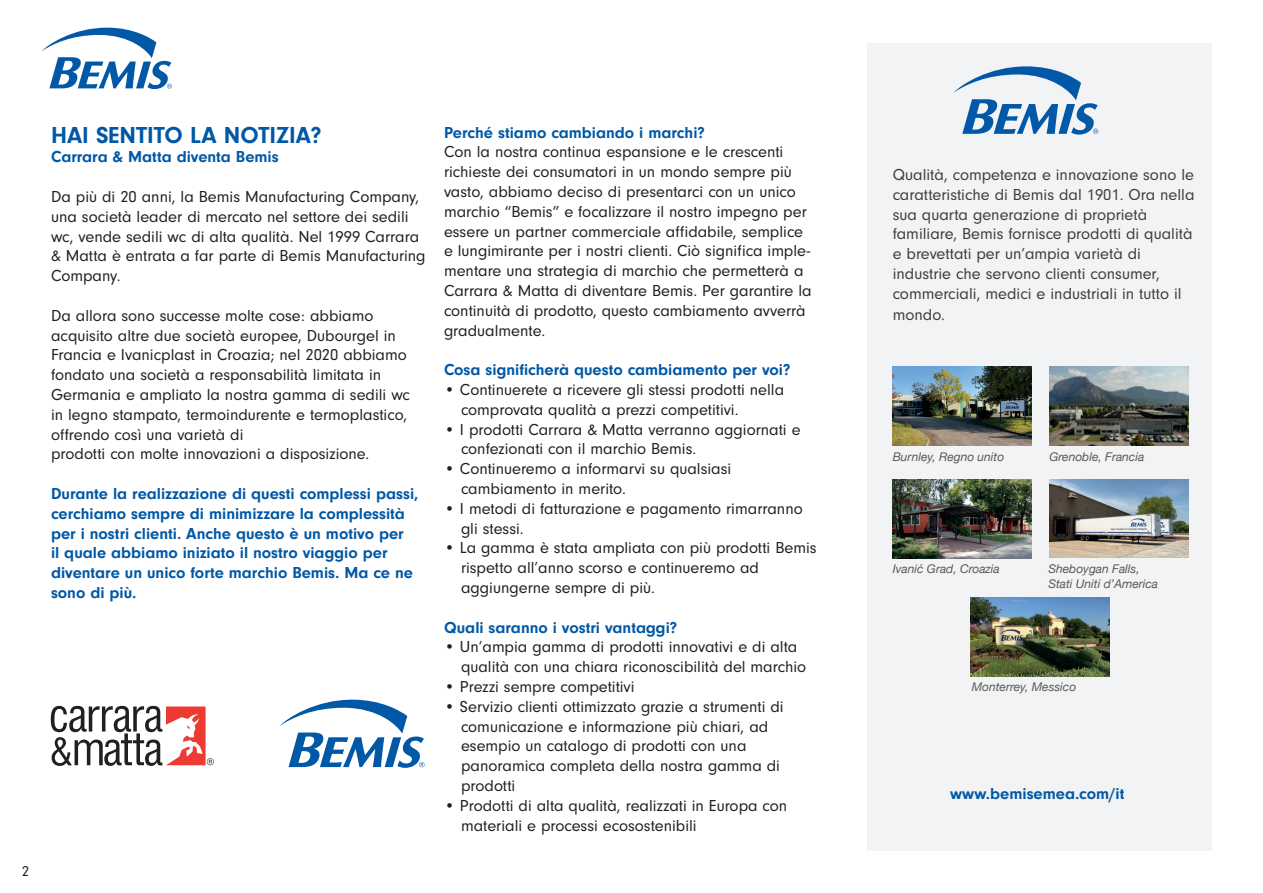
<style>
.page{position:relative;width:1263px;height:893px;background:#fff}
.page>*{position:absolute;margin:0;border:0;box-sizing:border-box;transform-origin:0 0}
.t1{font:700 24px "Neuzeit Gro";color:#0158a6}
.t2{font:16.5px/19.8px "Neuzeit Gro";color:#231f20}
.t3{font:700 16.5px/19.8px "Neuzeit Gro";color:#0158a6}
.t4{font:16.5px/19.8px "Neuzeit Gro";color:#3d3d3e}
.t5{font:15px "Neuzeit Gro";color:#231f20}
.t6{font:italic 12px/14.4px "Helvetica Neue";color:#57585a}
</style>
<div class="page">
<svg style="left:42px;top:28px;width:130px;height:61px"></svg>
<div style="left:867px;top:43px;width:345px;height:807px;background:#f2f3f4"></div>
<img style="left:893px;top:367px;width:139px;height:78px">
<img style="left:971px;top:598px;width:138px;height:78px">
<img style="left:1049px;top:479px;width:139px;height:79px">
<img style="left:1049px;top:367px;width:139px;height:78px">
<img style="left:893px;top:480px;width:139px;height:78px">
<svg style="left:954px;top:66px;width:144px;height:69px"></svg>
<svg style="left:51px;top:706px;width:163px;height:60px"></svg>
<svg style="left:280px;top:700px;width:144px;height:68px"></svg>
<p class="t5" style="left:22px;top:863px;width:9px">2</p>
<h1 class="t1" style="left:51px;top:121px;width:272px">HAI SENTITO LA NOTIZIA?</h1>
<p class="t3" style="left:51px;top:147px;width:229px">Carrara &amp; Matta diventa Bemis</p>
<p class="t2" style="left:51px;top:187px;width:376px">Da più di 20 anni, la Bemis Manufacturing Company, una società leader di mercato nel settore dei sedili wc, vende sedili wc di alta qualità. Nel 1999 Carrara &amp; Matta è entrata a far parte di Bemis Manufacturing Company.</p>
<p class="t2" style="left:51px;top:306px;width:361px">Da allora sono successe molte cose: abbiamo acquisito altre due società europee, Dubourgel in Francia e Ivanicplast in Croazia; nel 2020 abbiamo fondato una società a responsabilità limitata in Germania e ampliato la nostra gamma di sedili wc in legno stampato, termoindurente e termoplastico, offrendo così una varietà di<br>prodotti con molte innovazioni a disposizione.</p>
<p class="t3" style="left:51px;top:484px;width:369px">Durante la realizzazione di questi complessi passi, cerchiamo sempre di minimizzare la complessità per i nostri clienti. Anche questo è un motivo per<br>il quale abbiamo iniziato il nostro viaggio per diventare un unico forte marchio Bemis. Ma ce ne sono di più.</p>
<p class="t3" style="left:444px;top:122px;width:262px">Perché stiamo cambiando i marchi?</p>
<p class="t2" style="left:444px;top:142px;width:369px">Con la nostra continua espansione e le crescenti richieste dei consumatori in un mondo sempre più vasto, abbiamo deciso di presentarci con un unico marchio “Bemis” e focalizzare il nostro impegno per essere un partner commerciale affidabile, semplice e lungimirante per i nostri clienti. Ciò significa imple&shy;mentare una strategia di marchio che permetterà a Carrara &amp; Matta di diventare Bemis. Per garantire la continuità di prodotto, questo cambiamento avverrà gradualmente.</p>
<p class="t3" style="left:444px;top:360px;width:348px">Cosa significherà questo cambiamento per voi?</p>
<p class="t2" style="left:461px;top:380px;width:325px;text-indent:-17px">• Continuerete a ricevere gli stessi prodotti nella comprovata qualità a prezzi competitivi.</p>
<p class="t2" style="left:461px;top:420px;width:341px;text-indent:-17px">• I prodotti Carrara &amp; Matta verranno aggiornati e confezionati con il marchio Bemis.</p>
<p class="t2" style="left:461px;top:459px;width:272px;text-indent:-17px">• Continueremo a informarvi su qualsiasi cambiamento in merito.</p>
<p class="t2" style="left:461px;top:499px;width:343px;text-indent:-17px">• I metodi di fatturazione e pagamento rimarranno gli stessi.</p>
<p class="t2" style="left:461px;top:538px;width:357px;text-indent:-17px">• La gamma è stata ampliata con più prodotti Bemis rispetto all’anno scorso e continueremo ad aggiungerne sempre di più.</p>
<p class="t3" style="left:444px;top:617px;width:235px">Quali saranno i vostri vantaggi?</p>
<p class="t2" style="left:461px;top:637px;width:347px;text-indent:-17px">• Un’ampia gamma di prodotti innovativi e di alta qualità con una chiara riconoscibilità del marchio</p>
<p class="t2" style="left:444px;top:677px;width:192px">• Prezzi sempre competitivi</p>
<p class="t2" style="left:461px;top:697px;width:324px;text-indent:-17px">• Servizio clienti ottimizzato grazie a strumenti di comunicazione e informazione più chiari, ad esempio un catalogo di prodotti con una panoramica completa della nostra gamma di prodotti</p>
<p class="t2" style="left:461px;top:796px;width:328px;text-indent:-17px">• Prodotti di alta qualità, realizzati in Europa con materiali e processi ecosostenibili</p>
<p class="t4" style="left:893px;top:165px;width:303px">Qualità, competenza e innovazione sono le caratteristiche di Bemis dal 1901. Ora nella sua quarta generazione di proprietà familiare, Bemis fornisce prodotti di qualità e brevettati per un’ampia varietà di industrie che servono clienti consumer, commerciali, medici e industriali in tutto il</p>
<p class="t4" style="left:893px;top:305px;width:54px">mondo.</p>
<p class="t6" style="left:893px;top:450px;width:113px">Burnley, Regno unito</p>
<p class="t6" style="left:893px;top:562px;width:109px">Ivanić Grad, Croazia</p>
<p class="t6" style="left:1049px;top:450px;width:96px">Grenoble, Francia</p>
<p class="t6" style="left:1048px;top:562px;width:111px">Sheboygan Falls,<br>Stati Uniti d’America</p>
<p class="t6" style="left:972px;top:680px;width:106px">Monterrey, Messico</p>
<p class="t3" style="left:950px;top:784px;width:176px">www.bemisemea.com/it</p>
</div>
